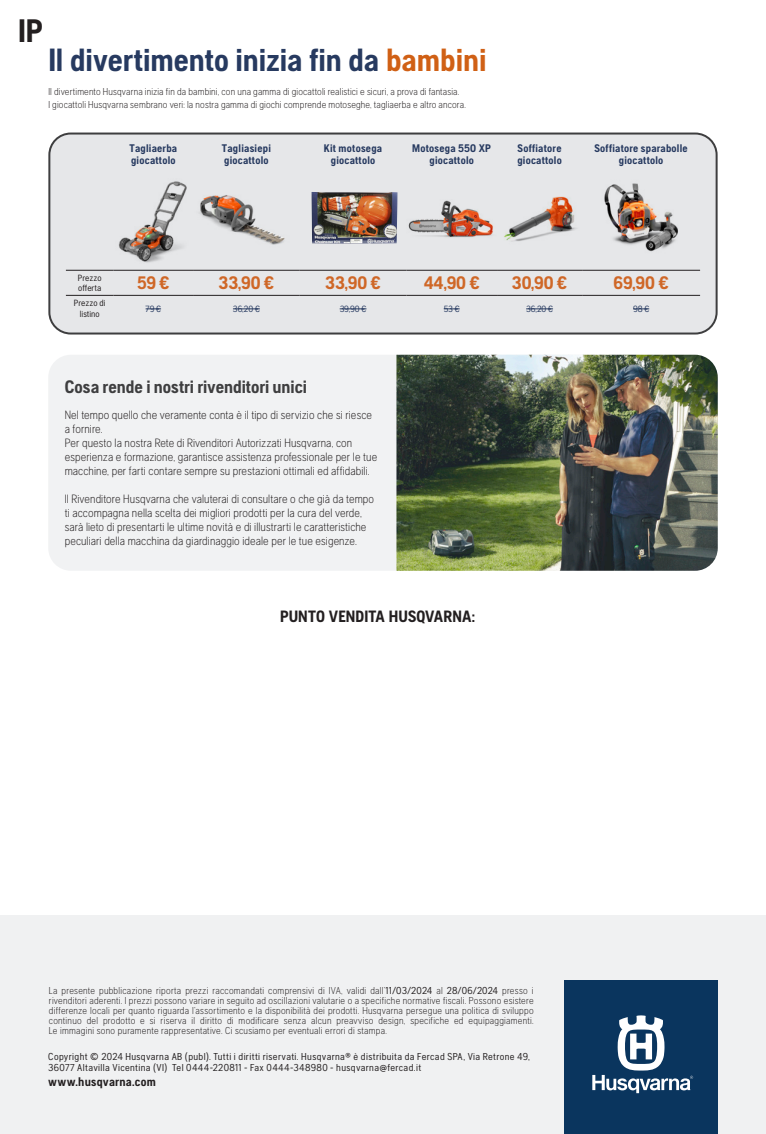
<style>
.page{position:relative;width:766px;height:1134px;background:#fff}
.page>*{position:absolute;margin:0;border:0;box-sizing:border-box;transform-origin:0 0}
.t1{font:700 32.4px "Husqvarna Gothic";color:#231f20}
.PRO_Intro_10{font:700 32px "Husqvarna Gothic";letter-spacing:-.005em;color:#273a60}
.t2{font:700 18px "Husqvarna Gothic";color:#cf6727}
.PRO_Subheadline_16{font:700 18px "Husqvarna Gothic";letter-spacing:-.005em;color:#3e3e3f}
.t3{font:700 16.3px "Husqvarna Gothic";letter-spacing:.005em;color:#231f20}
.Rubrik__liten{font:700 12.4px "Husqvarna Gothic";letter-spacing:.02em;color:#231f20}
.PRO_Body_9{font:300 12px/14px "Husqvarna Gothic";letter-spacing:.005em;color:#231f20}
.HQ16_Artnr{font:700 11px "Husqvarna Gothic";letter-spacing:.02em;color:#273a60}
.PRO_Intro_10-2{font:300 10px/10px "Husqvarna Gothic";letter-spacing:.015em;color:#231f20;text-align:justify}
.Rubrik__liten-2{font:10px/11.2px "Husqvarna Gothic";letter-spacing:.035em;color:#231f20}
.t4{font:9px/10.8px "Husqvarna Gothic";color:#231f20}
.t5{font:9px "Husqvarna Gothic";color:#273a60}
.s1{color:#d06015}
.s2{font-weight:400}
</style>
<div class="page">
<div style="left:0;top:916px;width:765px;height:218px;background:#f0f1f2"></div>
<div style="left:564px;top:980px;width:153px;height:153px;background:#0a355e"></div>
<svg style="left:592px;top:1015px;width:101px;height:78px"></svg>
<div style="left:49px;top:134px;width:667px;height:199px;background:#e6e7e9;border-radius:21px"></div>
<div style="left:48px;top:133px;width:669px;height:201px;border:2px solid #3e3e3f;border-radius:21px"></div>
<hr style="left:66px;top:270px;width:48px;height:1px;background:#231f20">
<hr style="left:114px;top:270px;width:79px;height:1px;background:#231f20">
<hr style="left:193px;top:270px;width:106px;height:1px;background:#231f20">
<hr style="left:299px;top:270px;width:107px;height:1px;background:#231f20">
<hr style="left:406px;top:270px;width:91px;height:1px;background:#231f20">
<hr style="left:497px;top:270px;width:85px;height:1px;background:#231f20">
<hr style="left:582px;top:270px;width:118px;height:1px;background:#231f20">
<hr style="left:66px;top:295px;width:48px;height:1px;background:#231f20">
<hr style="left:114px;top:295px;width:79px;height:1px;background:#231f20">
<hr style="left:193px;top:295px;width:106px;height:1px;background:#231f20">
<hr style="left:299px;top:295px;width:107px;height:1px;background:#231f20">
<hr style="left:406px;top:295px;width:91px;height:1px;background:#231f20">
<hr style="left:497px;top:295px;width:85px;height:1px;background:#231f20">
<hr style="left:582px;top:295px;width:118px;height:1px;background:#231f20">
<img style="left:118px;top:181px;width:69px;height:82px">
<img style="left:119px;top:182px;width:55px;height:66px">
<img style="left:199px;top:195px;width:86px;height:50px">
<img style="left:200px;top:196px;width:50px;height:37px">
<img style="left:311px;top:192px;width:86px;height:52px">
<img style="left:408px;top:200px;width:85px;height:38px">
<img style="left:422px;top:201px;width:24px;height:19px">
<img style="left:504px;top:196px;width:72px;height:46px">
<img style="left:604px;top:183px;width:74px;height:69px">
<img style="left:605px;top:184px;width:63px;height:66px">
<svg style="left:145px;top:309px;width:16px;height:1px"></svg>
<svg style="left:233px;top:309px;width:27px;height:1px"></svg>
<svg style="left:339px;top:309px;width:27px;height:1px"></svg>
<svg style="left:443px;top:309px;width:16px;height:1px"></svg>
<svg style="left:526px;top:309px;width:27px;height:1px"></svg>
<svg style="left:633px;top:309px;width:16px;height:1px"></svg>
<div style="left:48px;top:355px;width:669px;height:216px;background:#f0f1f2;border-radius:23px"></div>
<img style="left:396px;top:355px;width:321px;height:216px">
<p class="t1" style="left:18px;top:12px;width:27px">IP</p>
<p class="PRO_Intro_10" style="left:48px;top:41px;width:439px">Il divertimento inizia fin da <span class="s1">bambini</span></p>
<p class="PRO_Intro_10-2" style="left:48px;top:85px;width:419px;line-height:13px">Il divertimento Husqvarna inizia fin da bambini, con una gamma di giocattoli realistici e sicuri, a prova di fantasia.<br>I giocattoli Husqvarna sembrano veri: la nostra gamma di giochi comprende motoseghe, tagliaerba e altro ancora.</p>
<p class="HQ16_Artnr" style="left:129px;top:142px;width:49px">Tagliaerba</p>
<p class="HQ16_Artnr" style="left:131px;top:154px;width:46px">giocattolo</p>
<p class="HQ16_Artnr" style="left:222px;top:142px;width:50px">Tagliasiepi</p>
<p class="HQ16_Artnr" style="left:224px;top:154px;width:46px">giocattolo</p>
<p class="HQ16_Artnr" style="left:324px;top:142px;width:60px">Kit motosega</p>
<p class="HQ16_Artnr" style="left:331px;top:154px;width:46px">giocattolo</p>
<p class="HQ16_Artnr" style="left:412px;top:142px;width:80px">Motosega 550 XP</p>
<p class="HQ16_Artnr" style="left:429px;top:154px;width:46px">giocattolo</p>
<p class="HQ16_Artnr" style="left:517px;top:142px;width:45px">Soffiatore</p>
<p class="HQ16_Artnr" style="left:517px;top:154px;width:46px">giocattolo</p>
<p class="HQ16_Artnr" style="left:594px;top:142px;width:95px">Soffiatore sparabolle</p>
<p class="HQ16_Artnr" style="left:618px;top:154px;width:46px">giocattolo</p>
<p class="t4" style="left:78px;top:272px;width:25px">Prezzo offerta</p>
<p class="t2" style="left:137px;top:272px;width:34px">59 €</p>
<p class="t2" style="left:218px;top:272px;width:57px">33,90 €</p>
<p class="t2" style="left:325px;top:272px;width:57px">33,90 €</p>
<p class="t2" style="left:423px;top:272px;width:58px">44,90 €</p>
<p class="t2" style="left:512px;top:272px;width:57px">30,90 €</p>
<p class="t2" style="left:613px;top:272px;width:57px">69,90 €</p>
<p class="t4" style="left:74px;top:298px;width:33px;text-align:center">Prezzo di listino</p>
<p class="t5" style="left:145px;top:304px;width:17px">79 €</p>
<p class="t5" style="left:233px;top:304px;width:28px">36,20 €</p>
<p class="t5" style="left:339px;top:304px;width:28px">39,90 €</p>
<p class="t5" style="left:443px;top:304px;width:17px">53 €</p>
<p class="t5" style="left:526px;top:304px;width:28px">36,20 €</p>
<p class="t5" style="left:632px;top:304px;width:18px">98 €</p>
<p class="PRO_Subheadline_16" style="left:65px;top:376px;width:244px">Cosa rende i nostri rivenditori unici</p>
<p class="PRO_Body_9" style="left:65px;top:408px;width:309px">Nel tempo quello che veramente conta è il tipo di servizio che si riesce a fornire.</p>
<p class="PRO_Body_9" style="left:65px;top:436px;width:314px">Per questo la nostra Rete di Rivenditori Autorizzati Husqvarna, con esperienza e formazione, garantisce assistenza professionale per le tue macchine, per farti contare sempre su prestazioni ottimali ed affidabili.</p>
<p class="PRO_Body_9" style="left:65px;top:492px;width:311px">Il Rivenditore Husqvarna che valuterai di consultare o che già da tempo ti accompagna nella scelta dei migliori prodotti per la cura del verde, sarà lieto di presentarti le ultime novità e di illustrarti le caratteristiche peculiari della macchina da giardinaggio ideale per le tue esigenze.</p>
<p class="t3" style="left:280px;top:607px;width:196px">PUNTO VENDITA HUSQVARNA:</p>
<p class="PRO_Intro_10-2" style="left:49px;top:985px;width:486px">La presente pubblicazione riporta prezzi raccomandati comprensivi di IVA, validi dall’<span class="s2">11/03/2024</span> al <span class="s2">28/06/2024</span> presso i rivenditori aderenti. I prezzi possono variare in seguito ad oscillazioni valutarie o a specifiche normative fiscali. Possono esistere differenze locali per quanto riguarda l’assortimento e la disponibilità dei prodotti. Husqvarna persegue una politica di sviluppo continuo del prodotto e si riserva il diritto di modificare senza alcun preavviso design, specifiche ed equipaggiamenti.<br>Le immagini sono puramente rappresentative. Ci scusiamo per eventuali errori di stampa.</p>
<p class="Rubrik__liten-2" style="left:48px;top:1051px;width:483px">Copyright © 2024 Husqvarna AB (publ). Tutti i diritti riservati. Husqvarna® è distribuita da Fercad SPA, Via Retrone 49,<br>36077 Altavilla Vicentina (VI) Tel 0444-220811 - Fax 0444-348980 - husqvarna@fercad.it</p>
<p class="Rubrik__liten" style="left:48px;top:1074px;width:109px">www.husqvarna.com</p>
</div>
